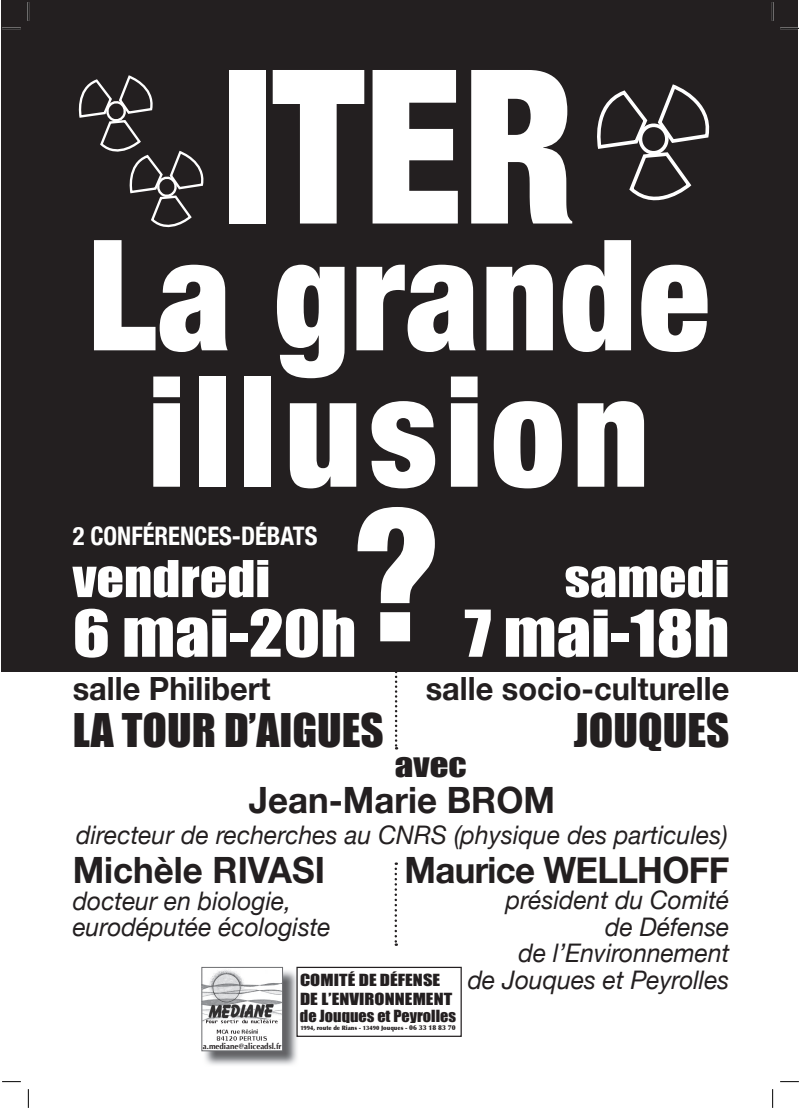
<style>
.page{position:relative;width:801px;height:1110px;background:#fff}
.page>*{position:absolute;margin:0;border:0;box-sizing:border-box;transform-origin:0 0}
.t1{font:900 condensed 214.75px "Helvetica Neue";color:#fff;scale:.92 1}
.t2{font:900 condensed 184.38px "Helvetica Neue";color:#fff;scale:.96 1}
.t3{font:900 condensed 154.12px/136.2px "Helvetica Neue";letter-spacing:.05em;color:#fff;text-align:center;scale:.96 1}
.t4{font:59.62px "Impact";color:#fff;scale:1.15 1}
.t5{font:46.88px "Impact";color:#fff;scale:1.15 1}
.t6{font:42.62px "Impact";color:#231f20;scale:1.06 1}
.t7{font:700 36.25px "Helvetica Neue";color:#231f20;scale:.96 1}
.t8{font:700 36.25px "Helvetica Neue";letter-spacing:-.02em;color:#231f20;scale:.96 1}
.t9{font:700 32px "Helvetica Neue";color:#231f20;scale:.96 1}
.t10{font:30.62px "Impact";color:#231f20;scale:1.2 1}
.t11{font:italic 25.5px/26.4px "Helvetica Neue";color:#231f20;scale:.96 1}
.t12{font:700 condensed 25.5px "Helvetica Neue";color:#fff;scale:.96 1}
.t13{font:15.38px/18.4px "Impact";letter-spacing:.005em;color:#231f20;scale:1.2 1}
.t14{font:15.38px "Impact";letter-spacing:.005em;color:#231f20;scale:1.06 1}
.t15{font:700 8.25px "Optima";letter-spacing:-.005em;color:#231f20;scale:.96 1}
.t16{font:900 6px "Optima";color:#231f20;scale:.93 1}
.s1{font-size:6.88px}
</style>
<div class="page">
<div style="left:1px;top:0;width:796px;height:671px;background:#231f20"></div>
<svg style="left:394px;top:862px;width:3px;height:83px"></svg>
<svg style="left:395px;top:671px;width:2px;height:78px"></svg>
<svg style="left:78px;top:75px;width:126px;height:153px"></svg>
<img style="left:203px;top:970px;width:95px;height:95px">
<div style="left:202px;top:967px;width:80px;height:83px;background:#fff"></div>
<img style="left:203px;top:970px;width:78px;height:71px">
<div style="left:201px;top:966px;width:82px;height:84px;border:1px solid #6c6d70"></div>
<div style="left:296px;top:966px;width:166px;height:70px;border:1px solid #231f20"></div>
<svg style="left:28px;top:1089px;width:1px;height:18px"></svg>
<svg style="left:597px;top:0;width:202px;height:221px"></svg>
<svg style="left:772px;top:1089px;width:1px;height:18px"></svg>
<p class="t1" style="left:221px;top:15px;width:387px">ITER</p>
<p class="t3" style="left:87px;top:224px;width:649px">La grande illusion</p>
<p class="t2" style="left:352px;top:462px;width:94px">?</p>
<p class="t12" style="left:73px;top:520px;width:256px">2 CONFÉRENCES-DÉBATS</p>
<p class="t5" style="left:73px;top:549px;width:173px">vendredi</p>
<p class="t4" style="left:73px;top:596px;width:248px">6 mai-20h</p>
<p class="t9" style="left:73px;top:668px;width:208px">salle Philibert</p>
<p class="t6" style="left:73px;top:703px;width:295px">LA TOUR D’AIGUES</p>
<p class="t5" style="left:564px;top:549px;width:145px">samedi</p>
<p class="t4" style="left:464px;top:596px;width:232px">7 mai-18h</p>
<p class="t9" style="left:426px;top:668px;width:318px">salle socio-culturelle</p>
<p class="t6" style="left:574px;top:703px;width:148px">JOUQUES</p>
<p class="t10" style="left:395px;top:745px;width:61px">avec</p>
<p class="t7" style="left:249px;top:777px;width:320px">Jean-Marie BROM</p>
<p class="t11" style="left:76px;top:820px;width:680px">directeur de recherches au CNRS (physique des particules)</p>
<p class="t8" style="left:404px;top:847px;width:340px">Maurice WELLHOFF</p>
<p class="t11" style="left:468px;top:886px;width:274px;text-align:right">président du Comité<br>de Défense<br>de l’Environnement<br>de Jouques et Peyrolles</p>
<p class="t7" style="left:73px;top:847px;width:264px">Michèle RIVASI</p>
<p class="t11" style="left:73px;top:886px;width:270px">docteur en biologie, eurodéputée écologiste</p>
<p class="t13" style="left:300px;top:970px;width:128px">COMITÉ DE DÉFENSE<br>DE L’ENVIRONNEMENT</p>
<p class="t14" style="left:300px;top:1005px;width:149px">de Jouques et Peyrolles</p>
<p class="t16" style="left:300px;top:1023px;width:169px">1994, route de Rians - 13490 Jouques - <span class="s1">06 33 18 83 70</span></p>
<p class="t15" style="left:203px;top:1040px;width:83px">a.mediane@aliceadsl.fr</p>
</div>
